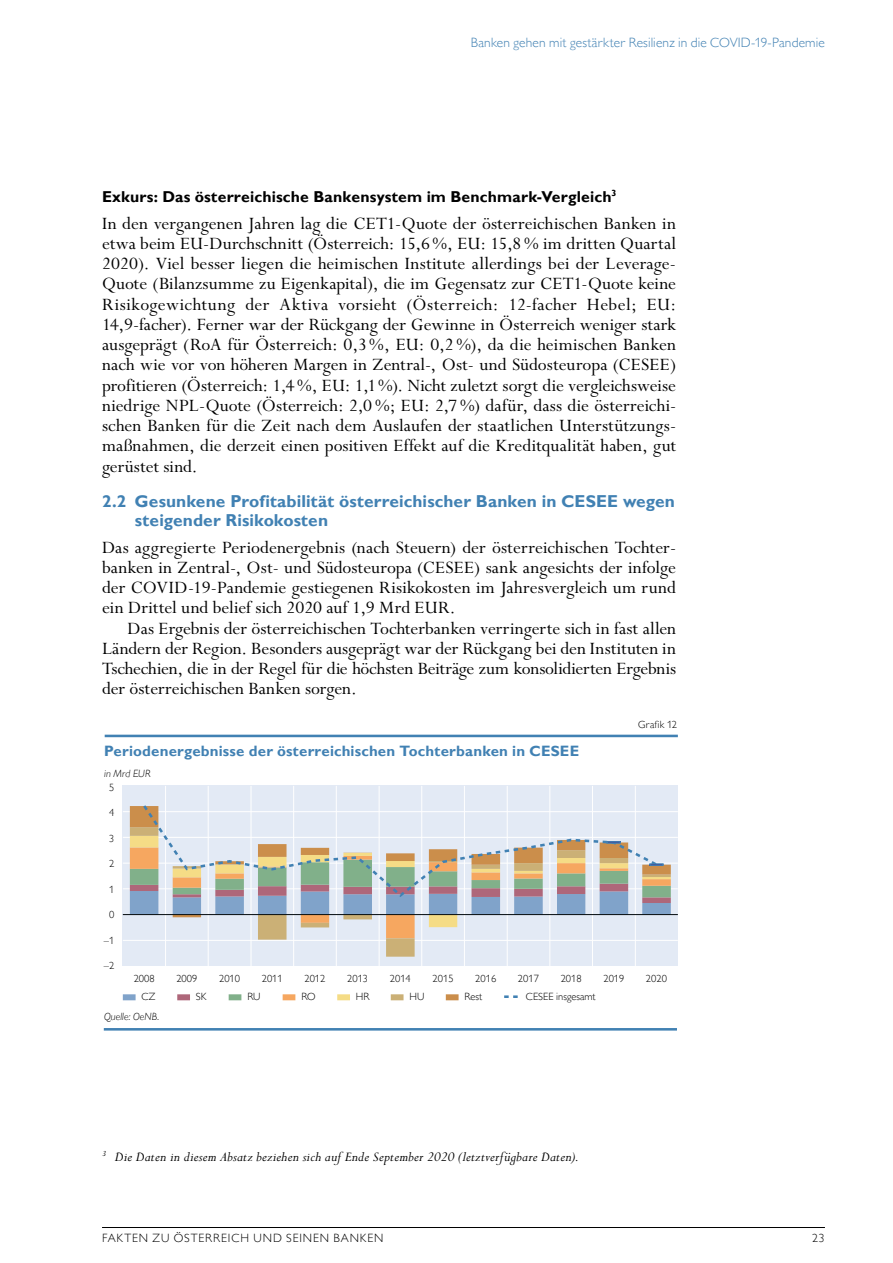
<style>
.page{position:relative;width:893px;height:1263px;background:#fff}
.page>*{position:absolute;margin:0;border:0;box-sizing:border-box;transform-origin:0 0}
.t1{font:19.5px/20.2px "Perpetua Std";color:#000;text-align:justify}
.t2{font:700 17.25px/19.5px "Gill Sans MT Pro";letter-spacing:.005em;color:#4181b3}
.t3{font:700 15.75px "Gill Sans MT Pro";letter-spacing:.005em;color:#000}
.t4{font:italic 15px "Perpetua Std";letter-spacing:.015em;color:#000}
.t5{font:700 15px "Gill Sans MT Pro";letter-spacing:.01em;color:#4181b3}
.t6{font:300 13.5px "Gill Sans MT Pro";letter-spacing:.01em;color:#4181b3}
.t7{font:300 12px "Gill Sans MT Pro";letter-spacing:.075em;color:#000}
.t8{font:300 10.5px "Gill Sans MT Pro";color:#000}
.t9{font:italic 300 10.5px "Gill Sans MT Pro";letter-spacing:.01em;color:#000}
</style>
<div class="page">
<hr style="left:102px;top:1227px;width:723px;height:1px;background:#000">
<hr style="left:105px;top:735px;width:573px;height:2px;background:#4181b3">
<hr style="left:104px;top:1028px;width:573px;height:2px;background:#4181b3">
<svg style="left:504px;top:995px;width:14px;height:3px"></svg>
<div style="left:123px;top:786px;width:555px;height:180px;background:#e3eaf5"></div>
<hr style="left:123px;top:811px;width:555px;height:1px;background:#fff">
<hr style="left:123px;top:837px;width:555px;height:1px;background:#fff">
<hr style="left:123px;top:863px;width:555px;height:1px;background:#fff">
<hr style="left:123px;top:888px;width:555px;height:1px;background:#fff">
<hr style="left:123px;top:940px;width:555px;height:1px;background:#fff">
<hr style="left:635px;top:786px;width:1px;height:180px;background:#fff">
<hr style="left:592px;top:786px;width:1px;height:180px;background:#fff">
<hr style="left:549px;top:786px;width:1px;height:180px;background:#fff">
<hr style="left:507px;top:786px;width:1px;height:180px;background:#fff">
<hr style="left:464px;top:786px;width:1px;height:180px;background:#fff">
<hr style="left:421px;top:786px;width:1px;height:180px;background:#fff">
<hr style="left:379px;top:786px;width:1px;height:180px;background:#fff">
<hr style="left:336px;top:786px;width:1px;height:180px;background:#fff">
<hr style="left:293px;top:786px;width:1px;height:180px;background:#fff">
<hr style="left:251px;top:786px;width:1px;height:180px;background:#fff">
<hr style="left:208px;top:786px;width:1px;height:180px;background:#fff">
<hr style="left:165px;top:786px;width:1px;height:180px;background:#fff">
<svg style="left:172px;top:917px;width:379px;height:40px"></svg>
<svg style="left:130px;top:806px;width:541px;height:111px"></svg>
<hr style="left:123px;top:914px;width:555px;height:1px;background:#030a0d">
<svg style="left:141px;top:802px;width:519px;height:57px"></svg>
<div style="left:606px;top:841px;width:15px;height:3px;border:1px solid #4181b3"></div>
<svg style="left:130px;top:859px;width:541px;height:55px"></svg>
<div style="left:649px;top:863px;width:15px;height:3px;border:1px solid #4181b3"></div>
<div style="left:123px;top:994px;width:13px;height:6px;background:#80a3ca"></div>
<div style="left:177px;top:994px;width:13px;height:6px;background:#ae677a"></div>
<div style="left:229px;top:994px;width:12px;height:6px;background:#81b08a"></div>
<div style="left:283px;top:994px;width:12px;height:6px;background:#f6a760"></div>
<div style="left:337px;top:994px;width:13px;height:6px;background:#f5dc86"></div>
<div style="left:391px;top:994px;width:13px;height:6px;background:#cbb076"></div>
<div style="left:446px;top:994px;width:13px;height:6px;background:#cb8e4b"></div>
<p class="t6" style="left:471px;top:35px;width:355px">Banken gehen mit gestärkter Resilienz in die COVID-19-Pandemie</p>
<p class="t3" style="left:102px;top:186px;width:516px">Exkurs: Das österreichische Bankensystem im Benchmark-Vergleich<sup>3</sup></p>
<p class="t1" style="left:102px;top:214px;width:576px">In den vergangenen Jahren lag die CET1-Quote der österreichischen Banken in etwa beim EU-Durchschnitt (Österreich: 15,6 %, EU: 15,8 % im dritten Quartal 2020). Viel besser liegen die heimischen Institute allerdings bei der Leverage-Quote (Bilanzsumme zu Eigenkapital), die im Gegensatz zur CET1-Quote keine Risikogewichtung der Aktiva vorsieht (Österreich: 12-facher Hebel; EU:<br>14,9-facher). Ferner war der Rückgang der Gewinne in Österreich weniger stark ausgeprägt (RoA für Österreich: 0,3 %, EU: 0,2 %), da die heimischen Banken nach wie vor von höheren Margen in Zentral-, Ost- und Südosteuropa (CESEE) profitieren (Österreich: 1,4 %, EU: 1,1%). Nicht zuletzt sorgt die vergleichsweise niedrige NPL-Quote (Österreich: 2,0 %; EU: 2,7 %) dafür, dass die österreichi&shy;schen Banken für die Zeit nach dem Auslaufen der staatlichen Unterstützungs&shy;maßnahmen, die derzeit einen positiven Effekt auf die Kreditqualität haben, gut gerüstet sind.</p>
<p class="t2" style="left:135px;top:491px;width:542px;text-indent:-33px">2.2 Gesunkene Profitabilität österreichischer Banken in CESEE wegen steigender Risikokosten</p>
<p class="t1" style="left:102px;top:538px;width:576px">Das aggregierte Periodenergebnis (nach Steuern) der österreichischen Tochter&shy;banken in Zentral-, Ost- und Südosteuropa (CESEE) sank angesichts der infolge der COVID-19-Pandemie gestiegenen Risikokosten im Jahresvergleich um rund ein Drittel und belief sich 2020 auf 1,9 Mrd EUR.</p>
<p class="t1" style="left:102px;top:619px;width:576px;text-indent:26px">Das Ergebnis der österreichischen Tochterbanken verringerte sich in fast allen Ländern der Region. Besonders ausgeprägt war der Rückgang bei den Instituten in Tschechien, die in der Regel für die höchsten Beiträge zum konsolidierten Ergebnis der österreichischen Banken sorgen.</p>
<p class="t5" style="left:104px;top:742px;width:476px">Periodenergebnisse der österreichischen Tochterbanken in CESEE</p>
<p class="t9" style="left:104px;top:767px;width:48px">in Mrd EUR</p>
<p class="t8" style="left:109px;top:781px;width:7px">5</p>
<p class="t8" style="left:109px;top:806px;width:7px">4</p>
<p class="t8" style="left:109px;top:832px;width:7px">3</p>
<p class="t8" style="left:109px;top:857px;width:7px">2</p>
<p class="t8" style="left:109px;top:883px;width:7px">1</p>
<p class="t8" style="left:109px;top:908px;width:7px">0</p>
<p class="t8" style="left:104px;top:934px;width:12px">–1</p>
<p class="t8" style="left:104px;top:959px;width:12px">–2</p>
<p class="t8" style="left:638px;top:718px;width:40px">Grafik 12</p>
<p class="t8" style="left:134px;top:972px;width:22px">2008</p>
<p class="t8" style="left:176px;top:972px;width:22px">2009</p>
<p class="t8" style="left:219px;top:972px;width:22px">2010</p>
<p class="t8" style="left:262px;top:972px;width:22px">2011</p>
<p class="t8" style="left:304px;top:972px;width:22px">2012</p>
<p class="t8" style="left:347px;top:972px;width:22px">2013</p>
<p class="t8" style="left:390px;top:972px;width:22px">2014</p>
<p class="t8" style="left:433px;top:972px;width:22px">2015</p>
<p class="t8" style="left:475px;top:972px;width:22px">2016</p>
<p class="t8" style="left:518px;top:972px;width:22px">2017</p>
<p class="t8" style="left:561px;top:972px;width:22px">2018</p>
<p class="t8" style="left:603px;top:972px;width:22px">2019</p>
<p class="t8" style="left:646px;top:972px;width:22px">2020</p>
<p class="t8" style="left:142px;top:990px;width:15px">CZ</p>
<p class="t8" style="left:196px;top:990px;width:12px">SK</p>
<p class="t8" style="left:247px;top:990px;width:15px">RU</p>
<p class="t8" style="left:301px;top:990px;width:16px">RO</p>
<p class="t8" style="left:356px;top:990px;width:15px">HR</p>
<p class="t8" style="left:409px;top:990px;width:16px">HU</p>
<p class="t8" style="left:465px;top:990px;width:19px">Rest</p>
<p class="t8" style="left:526px;top:990px;width:71px">CESEE insgesamt</p>
<p class="t9" style="left:104px;top:1010px;width:57px">Quelle: OeNB.</p>
<p class="t4" style="left:102px;top:1149px;width:479px"><sup>3</sup> Die Daten in diesem Absatz beziehen sich auf Ende September 2020 (letztverfügbare Daten).</p>
<p class="t7" style="left:102px;top:1231px;width:283px">FAKTEN ZU ÖSTERREICH UND SEINEN BANKEN</p>
<p class="t7" style="left:812px;top:1231px;width:14px">23</p>
</div>
